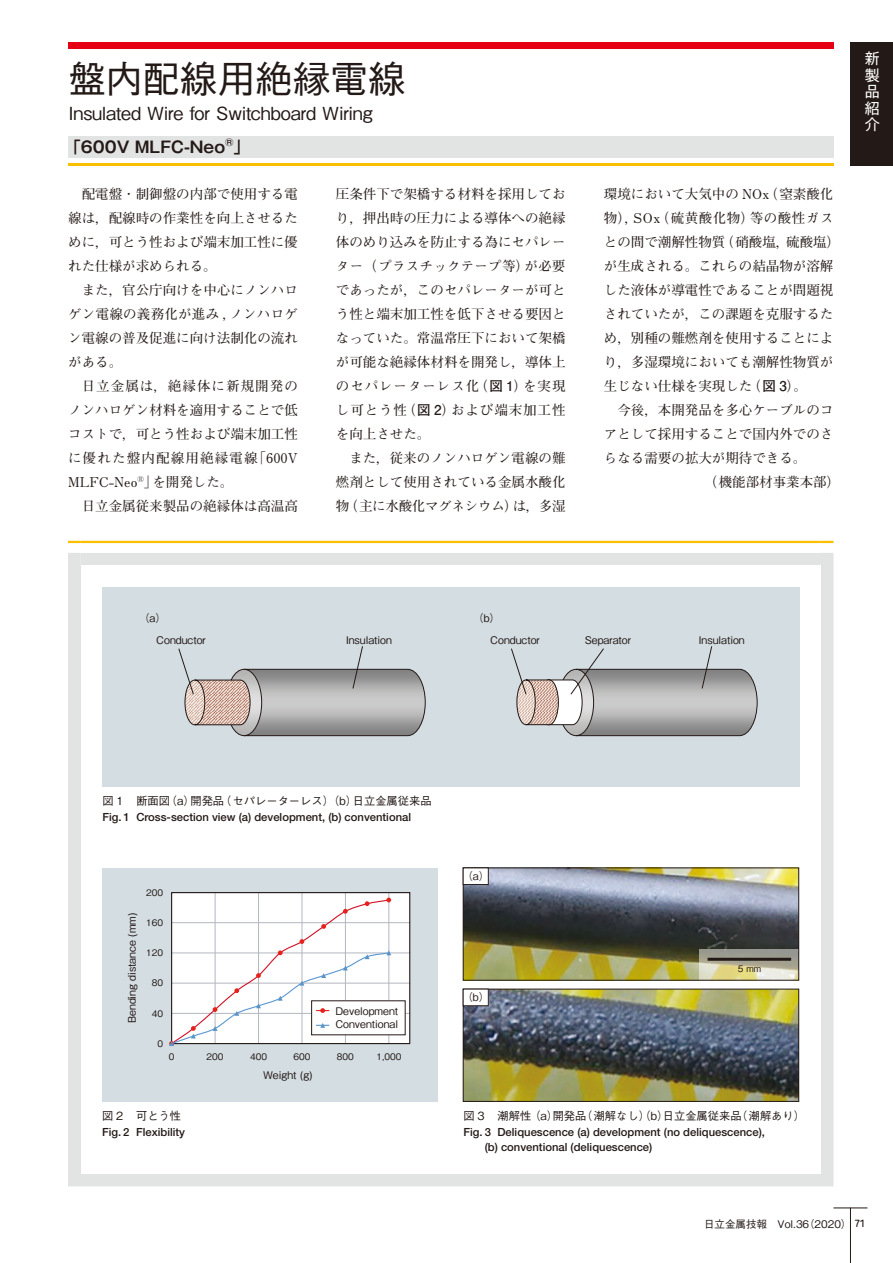
<style>
.page{position:relative;width:893px;height:1263px;background:#fff}
.page>*{position:absolute;margin:0;border:0;box-sizing:border-box;transform-origin:0 0}
.t1{font:500 37.5px "Gothic BBB Pro";color:#231916}
.t2{font:500 18px "Gothic BBB Pro";letter-spacing:-.015em;color:#231916}
.t3{font:700 15.75px "Gothic MB101 Pro De";color:#231916}
.t4{font:15px/16.5px "Gothic MB101 Pro";color:#fff;text-align:justify}
.t5{font:700 13.5px/24px "Futo Min A101 Pro";color:#231916;text-align:justify}
.t6{font:500 11.25px/15px "Helvetica Neue LT Std";color:#231916}
.t7{font:500 11.25px "Gothic BBB Pro";color:#231916}
.t8{font:500 10.5px/12.6px "Gothic BBB Pro";color:#231916}
.t9{font:500 9px "Gothic BBB Pro";color:#231916}
.s1{font-family:"Futo Go B101 Pro"}
.s2{font-family:"Kohinoor Bangla"}
</style>
<div class="page">
<hr style="left:833px;top:1208px;width:34px;height:1px;background:#231916">
<hr style="left:850px;top:1208px;width:1px;height:55px;background:#231916">
<div style="left:68px;top:43px;width:765px;height:6px;background:#e60013"></div>
<div style="left:68px;top:136px;width:765px;height:21px;background:#e2e3e3"></div>
<hr style="left:68px;top:164px;width:765px;height:2px;background:#fabf00">
<div style="left:850px;top:43px;width:43px;height:123px;background:#231916"></div>
<div style="left:68px;top:553px;width:765px;height:633px;background:#e2e3e3"></div>
<div style="left:81px;top:553px;width:740px;height:13px;background:#e2e3e3"></div>
<div style="left:68px;top:566px;width:13px;height:608px;background:#e2e3e3"></div>
<div style="left:81px;top:566px;width:740px;height:608px;background:#fff"></div>
<svg style="left:68px;top:541px;width:13px;height:2px"></svg>
<hr style="left:81px;top:541px;width:740px;height:2px;background:#fabf00">
<svg style="left:821px;top:541px;width:12px;height:2px"></svg>
<div style="left:102px;top:587px;width:698px;height:200px;background:#d4dde2"></div>
<svg style="left:178px;top:646px;width:248px;height:90px"></svg>
<svg style="left:511px;top:646px;width:247px;height:90px"></svg>
<div style="left:102px;top:868px;width:336px;height:233px;background:#d4dde2"></div>
<div style="left:172px;top:893px;width:238px;height:150px;background:#fff"></div>
<hr style="left:172px;top:892px;width:239px;height:1px;background:#b2b7bf">
<hr style="left:172px;top:922px;width:239px;height:1px;background:#b2b7bf">
<hr style="left:172px;top:953px;width:239px;height:1px;background:#b2b7bf">
<hr style="left:172px;top:983px;width:239px;height:1px;background:#b2b7bf">
<hr style="left:172px;top:1013px;width:239px;height:1px;background:#b2b7bf">
<hr style="left:389px;top:892px;width:1px;height:151px;background:#b2b7bf">
<hr style="left:345px;top:892px;width:1px;height:151px;background:#b2b7bf">
<hr style="left:302px;top:892px;width:1px;height:151px;background:#b2b7bf">
<hr style="left:258px;top:892px;width:1px;height:151px;background:#b2b7bf">
<hr style="left:215px;top:892px;width:1px;height:151px;background:#b2b7bf">
<div style="left:171px;top:892px;width:239px;height:152px;border:1px solid #231916"></div>
<div style="left:312px;top:1001px;width:93px;height:34px;background:#fff"></div>
<svg style="left:169px;top:897px;width:222px;height:149px"></svg>
<img style="left:465px;top:870px;width:332px;height:108px">
<svg style="left:699px;top:949px;width:98px;height:29px;background:#beba9f"></svg>
<hr style="left:708px;top:958px;width:83px;height:3px;background:#231916">
<div style="left:463px;top:868px;width:336px;height:112px;border:1px solid #231916"></div>
<img style="left:465px;top:991px;width:332px;height:108px">
<div style="left:463px;top:989px;width:336px;height:112px;border:1px solid #231916"></div>
<div style="left:463px;top:868px;width:25px;height:16px;background:#fff"></div>
<div style="left:463px;top:868px;width:25px;height:17px;border:1px solid #231916"></div>
<div style="left:463px;top:989px;width:25px;height:17px;background:#fff"></div>
<div style="left:463px;top:989px;width:25px;height:17px;border:1px solid #231916"></div>
<h1 class="t1" style="left:69px;top:48px;width:338px">盤内配線用絶縁電線</h1>
<h2 class="t2" style="left:69px;top:99px;width:305px">Insulated Wire for Switchboard Wiring</h2>
<p class="t3" style="left:65px;top:134px;width:186px">「600V MLFC-Neo<sup>®</sup>」</p>
<p class="t5" style="left:68px;top:180px;width:231px;text-indent:14px">配電盤・制御盤の内部で使用する電線は，配線時の作業性を向上させるために，可とう性および端末加工性に優れた仕様が求められる。</p>
<p class="t5" style="left:68px;top:276px;width:231px;text-indent:14px">また，官公庁向けを中心にノンハロゲン電線の義務化が進み , ノンハロゲン電線の普及促進に向け法制化の流れがある。</p>
<p class="t5" style="left:68px;top:372px;width:231px;text-indent:14px">日立金属は，絶縁体に新規開発のノンハロゲン材料を適用することで低コストで，可とう性および端末加工性に優れた盤内配線用絶縁電線「600V MLFC-Neo<sup>®</sup>」を開発した。</p>
<p class="t5" style="left:82px;top:492px;width:218px">日立金属従来製品の絶縁体は高温高</p>
<p class="t5" style="left:336px;top:180px;width:231px">圧条件下で架橋する材料を採用しており，押出時の圧力による導体への絶縁体のめり込みを防止する為にセパレーター（プラスチックテープ等）が必要であったが，このセパレーターが可とう性と端末加工性を低下させる要因となっていた。常温常圧下において架橋が可能な絶縁体材料を開発し，導体上のセパレーターレス化（<span class="s1">図 1</span>）を実現し可とう性（<span class="s1">図 2</span>）および端末加工性を向上させた。</p>
<p class="t5" style="left:336px;top:444px;width:231px;text-indent:14px">また，従来のノンハロゲン電線の難燃剤として使用されている金属水酸化物（主に水酸化マグネシウム）は，多湿</p>
<p class="t5" style="left:604px;top:180px;width:238px;text-align:left">環境において大気中の NOx（窒素酸化物），SOx（硫黄酸化物）等の酸性ガスとの間で潮解性物質（硝酸塩，硫酸塩）が生成される。これらの結晶物が溶解した液体が導電性であることが問題視されていたが，この課題を克服するため，別種の難燃剤を使用することにより，多湿環境においても潮解性物質が生じない仕様を実現した（<span class="s1">図 3</span>）。</p>
<p class="t5" style="left:617px;top:396px;width:218px">今後，本開発品を多心ケーブルのコ</p>
<p class="t5" style="left:604px;top:420px;width:231px">アとして採用することで国内外でのさ</p>
<p class="t5" style="left:604px;top:444px;width:204px">らなる需要の拡大が期待できる。</p>
<p class="t5" style="left:703px;top:468px;width:138px">（機能部材事業本部）</p>
<p class="t4" style="left:865px;top:48px;width:16px">新製品紹介</p>
<p class="t8" style="left:139px;top:610px;width:28px">（a）</p>
<p class="t8" style="left:473px;top:610px;width:28px">（b）</p>
<p class="t8" style="left:156px;top:633px;width:51px">Conductor</p>
<p class="t8" style="left:346px;top:633px;width:47px">Insulation</p>
<p class="t8" style="left:490px;top:633px;width:51px">Conductor</p>
<p class="t8" style="left:585px;top:633px;width:48px">Separator</p>
<p class="t8" style="left:699px;top:633px;width:47px">Insulation</p>
<p class="t7" style="left:102px;top:792px;width:331px">図 1 断面図（a）開発品（セパレーターレス）（b）日立金属従来品</p>
<p class="t6" style="left:102px;top:809px;width:310px">Fig. 1 Cross-section view (a) development, (b) conventional</p>
<p class="t8" style="left:124px;top:1023px;width:112px;rotate:-90deg">Bending distance (mm)</p>
<p class="t9" style="left:146px;top:885px;width:19px">200</p>
<p class="t9" style="left:146px;top:915px;width:19px">160</p>
<p class="t9" style="left:146px;top:946px;width:19px">120</p>
<p class="t9" style="left:152px;top:976px;width:13px">80</p>
<p class="t9" style="left:152px;top:1006px;width:13px">40</p>
<p class="t9" style="left:157px;top:1036px;width:7px">0</p>
<p class="t9" style="left:169px;top:1049px;width:7px">0</p>
<p class="t7" style="left:102px;top:1107px;width:81px">図 2 可とう性</p>
<p class="t6" style="left:102px;top:1124px;width:85px">Fig. 2 Flexibility</p>
<p class="t8" style="left:335px;top:1003px;width:64px">Development<br>Conventional</p>
<p class="t9" style="left:207px;top:1049px;width:19px">200</p>
<p class="t9" style="left:250px;top:1049px;width:19px">400</p>
<p class="t9" style="left:293px;top:1049px;width:19px">600</p>
<p class="t9" style="left:337px;top:1049px;width:19px">800</p>
<p class="t9" style="left:376px;top:1049px;width:27px">1,000</p>
<p class="t8" style="left:263px;top:1068px;width:51px">Weight (g)</p>
<p class="t8" style="left:462px;top:869px;width:28px">（a）</p>
<p class="t8" style="left:462px;top:990px;width:28px">（b）</p>
<p class="t9" style="left:738px;top:961px;width:25px">5 mm</p>
<p class="t7" style="left:463px;top:1107px;width:343px">図 3 潮解性 （a）開発品（潮解なし）（b）日立金属従来品（潮解あり）</p>
<p class="t6" style="left:485px;top:1124px;width:282px;text-indent:-21px">Fig. 3 Deliquescence (a) development (no deliquescence), (b) conventional (deliquescence)</p>
<p class="t8" style="left:704px;top:1216px;width:162px">日立金属技報　Vol.36（2020） <span class="s2">71</span></p>
</div>
